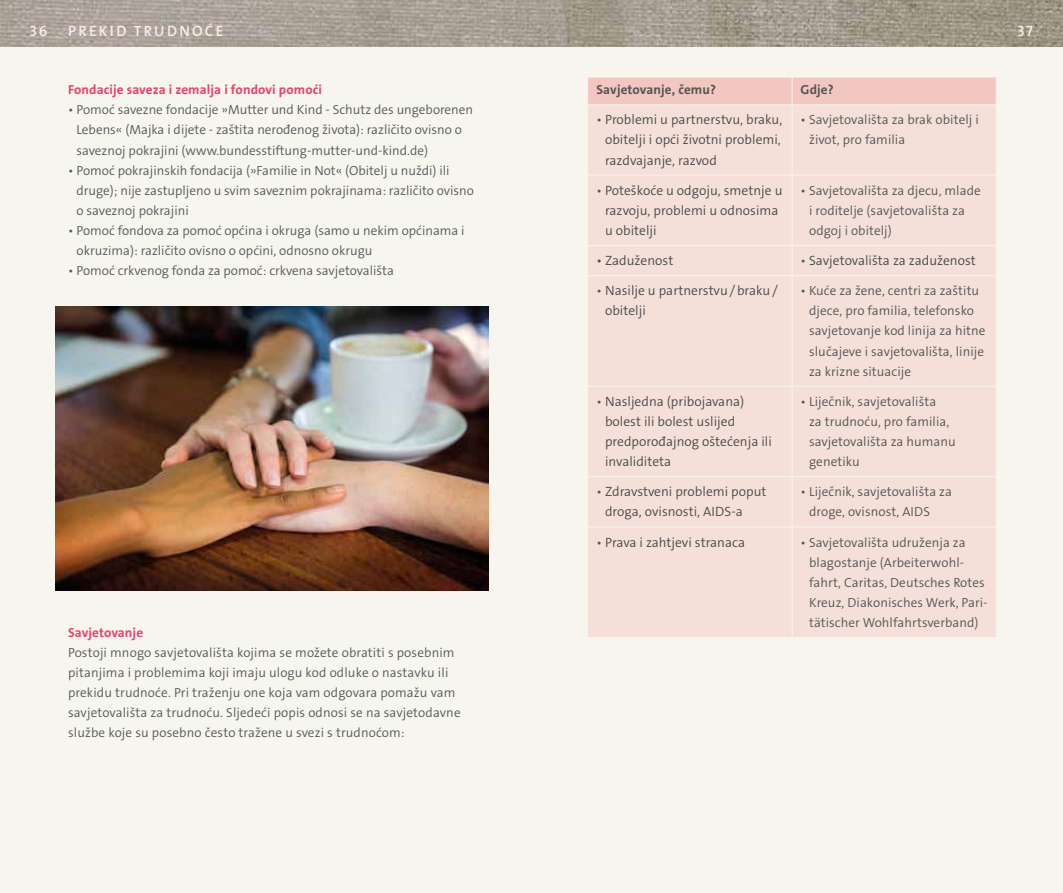
<style>
.page{position:relative;width:1063px;height:893px;background:#f6f5ee}
.page>*{position:absolute;margin:0;border:0;box-sizing:border-box;transform-origin:0 0}
.t1{font:600 15px "The Sans Os F";letter-spacing:.15em;color:#fdeae9}
.t2{font:13.5px/20.1px "The Sans LP4 Se Lig";color:#4d4d4f}
.t3{font:13.2px/20.1px "The Sans LP4 Se Lig";letter-spacing:.005em;color:#58595b}
.t4{font:700 13.2px "The Sans Os F";letter-spacing:-.05em;color:#ef3f6b}
.t5{font:700 13.2px "The Sans Os F";letter-spacing:.01em;color:#58595b}
.s1{font-size:13.2px;color:#58595b}
</style>
<div class="page">
<img style="left:0;top:0;width:1063px;height:47px">
<div style="left:588px;top:105px;width:408px;height:532px;background:#f4e0d9"></div>
<div style="left:588px;top:78px;width:408px;height:26px;background:#f2c6c1"></div>
<hr style="left:588px;top:104px;width:204px;height:1px;background:#fff">
<hr style="left:792px;top:104px;width:205px;height:1px;background:#fff">
<hr style="left:792px;top:105px;width:1px;height:70px;background:#fff">
<hr style="left:996px;top:105px;width:1px;height:70px;background:#fff">
<hr style="left:588px;top:175px;width:204px;height:1px;background:#fff">
<hr style="left:792px;top:175px;width:205px;height:1px;background:#fff">
<hr style="left:792px;top:176px;width:1px;height:69px;background:#fff">
<hr style="left:996px;top:176px;width:1px;height:69px;background:#fff">
<hr style="left:588px;top:245px;width:204px;height:1px;background:#fff">
<hr style="left:792px;top:245px;width:205px;height:1px;background:#fff">
<svg style="left:792px;top:246px;width:1px;height:29px"></svg>
<hr style="left:588px;top:275px;width:204px;height:1px;background:#fff">
<hr style="left:792px;top:275px;width:205px;height:1px;background:#fff">
<hr style="left:792px;top:276px;width:1px;height:110px;background:#fff">
<hr style="left:996px;top:276px;width:1px;height:110px;background:#fff">
<hr style="left:588px;top:386px;width:204px;height:1px;background:#fff">
<hr style="left:792px;top:386px;width:205px;height:1px;background:#fff">
<hr style="left:792px;top:387px;width:1px;height:89px;background:#fff">
<hr style="left:996px;top:387px;width:1px;height:89px;background:#fff">
<hr style="left:588px;top:476px;width:204px;height:1px;background:#fff">
<hr style="left:792px;top:476px;width:205px;height:1px;background:#fff">
<hr style="left:792px;top:477px;width:1px;height:50px;background:#fff">
<hr style="left:996px;top:477px;width:1px;height:50px;background:#fff">
<hr style="left:588px;top:527px;width:204px;height:1px;background:#fff">
<hr style="left:792px;top:527px;width:205px;height:1px;background:#fff">
<hr style="left:792px;top:527px;width:1px;height:110px;background:#fff">
<hr style="left:996px;top:527px;width:1px;height:110px;background:#fff">
<hr style="left:588px;top:637px;width:204px;height:1px;background:#fff">
<hr style="left:792px;top:637px;width:205px;height:1px;background:#fff">
<img style="left:55px;top:306px;width:434px;height:284px">
<p class="t1" style="left:30px;top:21px;width:19px">36</p>
<p class="t1" style="left:68px;top:21px;width:157px">PREKID TRUDNOĆE</p>
<p class="t1" style="left:1017px;top:21px;width:17px">37</p>
<p class="t4" style="left:68px;top:81px;width:256px">Fondacije saveza i zemalja i fondovi pomoći</p>
<p class="t3" style="left:77px;top:100px;width:398px;text-indent:-9px">• Pomoć savezne fondacije »Mutter und Kind - Schutz des ungeborenen<br>Lebens« (Majka i dijete - zaštita nerođenog života): različito ovisno o saveznoj pokrajini (www.bundesstiftung-mutter-und-kind.de)</p>
<p class="t3" style="left:77px;top:160px;width:399px;text-indent:-9px">• Pomoć pokrajinskih fondacija (»Familie in Not« (Obitelj u nuždi) ili druge); nije zastupljeno u svim saveznim pokrajinama: različito ovisno o saveznoj pokrajini</p>
<p class="t3" style="left:77px;top:220px;width:390px;text-indent:-9px">• Pomoć fondova za pomoć općina i okruga (samo u nekim općinama i okruzima): različito ovisno o općini, odnosno okrugu</p>
<p class="t3" style="left:68px;top:261px;width:327px">• Pomoć crkvenog fonda za pomoć: crkvena savjetovališta</p>
<p class="t4" style="left:68px;top:624px;width:77px">Savjetovanje</p>
<p class="t3" style="left:68px;top:643px;width:394px">Postoji mnogo savjetovališta kojima se možete obratiti s posebnim pitanjima i problemima koji imaju ulogu kod odluke o nastavku ili prekidu trudnoće. Pri traženju one koja vam odgovara pomažu vam savjetovališta za trudnoću. Sljedeći popis odnosi se na savjetodavne službe koje su posebno često tražene u svezi s trudnoćom:</p>
<p class="t5" style="left:597px;top:81px;width:121px">Savjetovanje, čemu?</p>
<p class="t5" style="left:801px;top:81px;width:35px">Gdje?</p>
<p class="t2" style="left:605px;top:110px;width:179px;text-align:justify;text-indent:-9px"><span class="s1">•</span> Problemi u partnerstvu, braku, obitelji i opći životni problemi, razdvajanje, razvod</p>
<p class="t3" style="left:809px;top:110px;width:171px;text-indent:-9px">• Savjetovališta za brak obitelj i život, pro familia</p>
<p class="t2" style="left:605px;top:180px;width:179px;text-indent:-9px"><span class="s1">•</span> Poteškoće u odgoju, smetnje u razvoju, problemi u odnosima u obitelji</p>
<p class="t3" style="left:809px;top:180px;width:173px;text-indent:-9px">• Savjetovališta za djecu, mlade i roditelje (savjetovališta za odgoj i obitelj)</p>
<p class="t2" style="left:597px;top:251px;width:78px">• Zaduženost</p>
<p class="t2" style="left:801px;top:251px;width:177px"><span class="s1">•</span> Savjetovališta za zaduženost</p>
<p class="t2" style="left:605px;top:281px;width:174px;text-indent:-9px"><span class="s1">•</span> Nasilje u partnerstvu/braku/ obitelji</p>
<p class="t3" style="left:809px;top:281px;width:178px;text-indent:-9px">• Kuće za žene, centri za zaštitu djece, pro familia, telefonsko savjetovanje kod linija za hitne slučajeve i savjetovališta, linije za krizne situacije</p>
<p class="t2" style="left:605px;top:391px;width:168px;text-indent:-9px"><span class="s1">•</span> Nasljedna (pribojavana) bolest ili bolest uslijed predporođajnog oštećenja ili invaliditeta</p>
<p class="t3" style="left:809px;top:391px;width:148px;text-indent:-9px">• Liječnik, savjetovališta<br>za trudnoću, pro familia, savjetovališta za humanu genetiku</p>
<p class="t2" style="left:605px;top:482px;width:163px;text-indent:-9px"><span class="s1">•</span> Zdravstveni problemi poput droga, ovisnosti, AIDS-a</p>
<p class="t3" style="left:809px;top:482px;width:144px;text-indent:-9px">• Liječnik, savjetovališta za droge, ovisnost, AIDS</p>
<p class="t2" style="left:597px;top:532px;width:150px"><span class="s1">•</span> Prava i zahtjevi stranaca</p>
<p class="t3" style="left:809px;top:532px;width:180px;text-indent:-9px">• Savjetovališta udruženja za blagostanje (Arbeiterwohl&shy;fahrt, Caritas, Deutsches Rotes<br>Kreuz, Diakonisches Werk, Pari&shy;tätischer Wohlfahrtsverband)</p>
</div>
